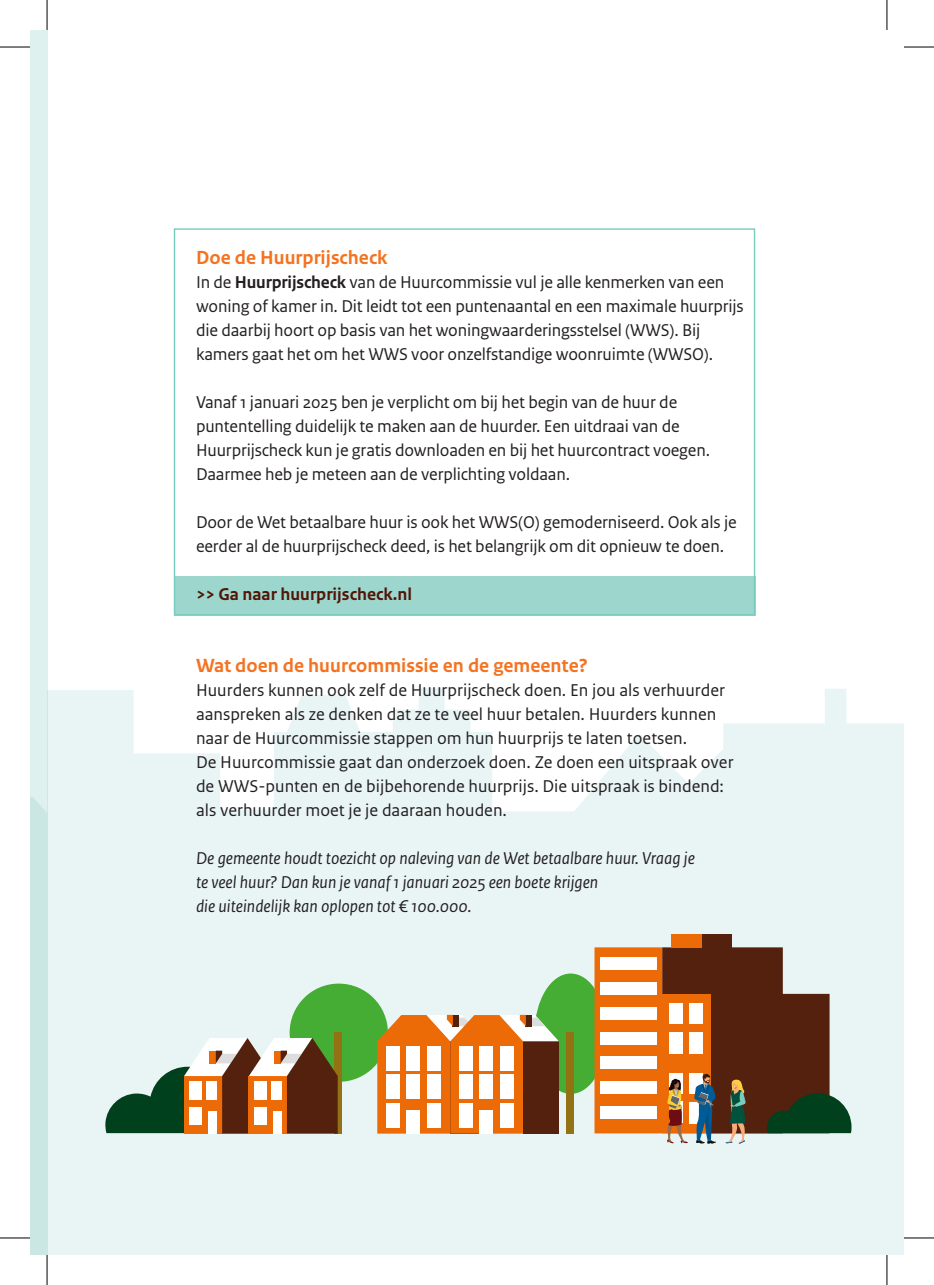
<style>
.page{position:relative;width:934px;height:1285px;background:#fff}
.page>*{position:absolute;margin:0;border:0;box-sizing:border-box;transform-origin:0 0}
.H4_05_RO_Alineakop_Sans{font:700 20px "Rijksoverheid Sans Text";color:#f47321}
.P_10_RO_Broodtekst_Sans{font:18px/24px "Rijksoverheid Sans Text";letter-spacing:-.01em;color:#231f20}
.P_10_RO_Broodtekst_Sans-2{font:italic 18px/24px "Rijksoverheid Sans Text";color:#231f20}
.P_10_RO_Broodtekst_Sans-3{font:700 18px "Rijksoverheid Sans Text";color:#511607}
.s1{font-weight:700}
</style>
<div class="page">
<div style="left:30px;top:30px;width:17px;height:1225px;background:#dff1ee"></div>
<div style="left:174px;top:576px;width:581px;height:40px;background:#9dd6cd"></div>
<svg style="left:30px;top:687px;width:873px;height:568px;background:#e9f5f4"></svg>
<div style="left:289px;top:983px;width:99px;height:98px;background:#45ac34;border-radius:50%"></div>
<svg style="left:334px;top:1032px;width:7px;height:101px"></svg>
<div style="left:534px;top:973px;width:72px;height:121px;background:#45ac34;border-radius:50%"></div>
<div style="left:566px;top:1032px;width:7px;height:101px;background:#937214"></div>
<svg style="left:377px;top:1015px;width:181px;height:118px"></svg>
<svg style="left:105px;top:1038px;width:232px;height:95px"></svg>
<div style="left:701px;top:934px;width:30px;height:13px;background:#55210f"></div>
<div style="left:671px;top:934px;width:30px;height:13px;background:#ed6b06"></div>
<svg style="left:594px;top:947px;width:257px;height:196px;background:#a07656"></svg>
<hr style="left:0;top:47px;width:30px;height:1px;background:#000">
<hr style="left:903px;top:47px;width:30px;height:1px;background:#000">
<hr style="left:0;top:1237px;width:30px;height:1px;background:#000">
<hr style="left:903px;top:1237px;width:30px;height:1px;background:#000">
<hr style="left:47px;top:0;width:1px;height:30px;background:#000">
<hr style="left:47px;top:1255px;width:1px;height:30px;background:#000">
<hr style="left:886px;top:0;width:1px;height:30px;background:#000">
<hr style="left:886px;top:1255px;width:1px;height:30px;background:#000">
<h4 class="H4_05_RO_Alineakop_Sans" style="left:196px;top:246px;width:193px">Doe de Huurprijscheck</h4>
<p class="P_10_RO_Broodtekst_Sans" style="left:196px;top:270px;width:549px">In de <span class="s1">Huurprijscheck</span> van de Huurcommissie vul je alle kenmerken van een woning of kamer in. Dit leidt tot een puntenaantal en een maximale huurprijs die daarbij hoort op basis van het woningwaarderingsstelsel (WWS). Bij kamers gaat het om het WWS voor onzelfstandige woonruimte (WWSO).</p>
<p class="P_10_RO_Broodtekst_Sans" style="left:196px;top:390px;width:515px">Vanaf 1 januari 2025 ben je verplicht om bij het begin van de huur de puntentelling duidelijk te maken aan de huurder. Een uitdraai van de Huurprijscheck kun je gratis downloaden en bij het huurcontract voegen.<br>Daarmee heb je meteen aan de verplichting voldaan.</p>
<p class="P_10_RO_Broodtekst_Sans" style="left:196px;top:510px;width:542px">Door de Wet betaalbare huur is ook het WWS(O) gemoderniseerd. Ook als je eerder al de huurprijscheck deed, is het belangrijk om dit opnieuw te doen.</p>
<p class="P_10_RO_Broodtekst_Sans-3" style="left:196px;top:584px;width:217px">&gt;&gt; Ga naar huurprijscheck.nl</p>
<h4 class="H4_05_RO_Alineakop_Sans" style="left:196px;top:654px;width:393px">Wat doen de huurcommissie en de gemeente?</h4>
<p class="P_10_RO_Broodtekst_Sans" style="left:196px;top:678px;width:539px">Huurders kunnen ook zelf de Huurprijscheck doen. En jou als verhuurder aanspreken als ze denken dat ze te veel huur betalen. Huurders kunnen naar de Huurcommissie stappen om hun huurprijs te laten toetsen.<br>De Huurcommissie gaat dan onderzoek doen. Ze doen een uitspraak over de WWS-punten en de bijbehorende huurprijs. Die uitspraak is bindend: als verhuurder moet je je daaraan houden.</p>
<p class="P_10_RO_Broodtekst_Sans-2" style="left:196px;top:846px;width:500px">De gemeente houdt toezicht op naleving van de Wet betaalbare huur. Vraag je te veel huur? Dan kun je vanaf 1 januari 2025 een boete krijgen<br>die uiteindelijk kan oplopen tot € 100.000.</p>
</div>
